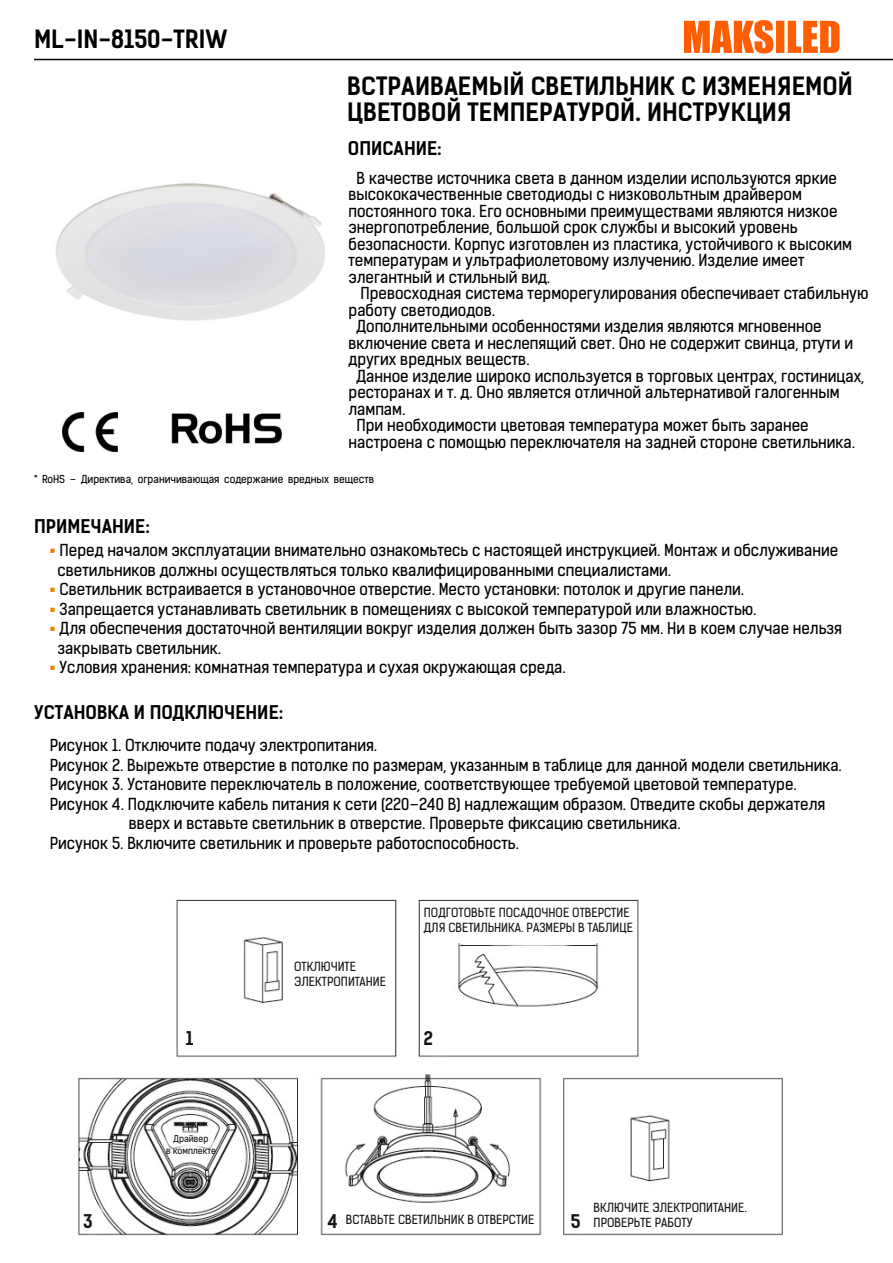
<style>
.page{position:relative;width:893px;height:1263px;background:#fff}
.page>*{position:absolute;margin:0;border:0;box-sizing:border-box;transform-origin:0 0}
.t1{font:24px/25.5px "Kelson Sans Bold RU";color:#000}
.t2{font:18px "Kelson Sans Bold RU";color:#000}
.t3{font:18px "Kelson Sans Bold RU";color:#151616}
.t4{font:15.75px/16.5px "Kelson Sans Regular RU";color:#000}
.t5{font:12px/15.1px "Kelson Sans Regular RU";color:#151616}
.t6{font:10.5px "Kelson Sans Regular RU";color:#000}
.t7{font:9px/11.4px "Kelson Sans Regular RU";color:#151616;text-align:center}
.s1{font-family:"Arial";font-weight:700;color:#f27e00}
</style>
<div class="page">
<img style="left:56px;top:183px;width:269px;height:138px">
<hr style="left:34px;top:59px;width:859px;height:1px;background:#000">
<img style="left:62px;top:412px;width:56px;height:39px">
<img style="left:171px;top:413px;width:111px;height:31px">
<img style="left:79px;top:900px;width:704px;height:335px">
<svg style="left:684px;top:20px;width:155px;height:34px"></svg>
<h1 class="t1" style="left:34px;top:29px;width:195px">ML-IN-8150-TRIW</h1>
<h1 class="t1" style="left:347px;top:76px;width:507px">ВСТРАИВАЕМЫЙ СВЕТИЛЬНИК С ИЗМЕНЯЕМОЙ<br>ЦВЕТОВОЙ ТЕМПЕРАТУРОЙ. ИНСТРУКЦИЯ</h1>
<p class="t2" style="left:348px;top:142px;width:95px">ОПИСАНИЕ:</p>
<p class="t4" style="left:348px;top:172px;width:505px;text-indent:8px">В качестве источника света в данном изделии используются яркие высококачественные светодиоды с низковольтным драйвером постоянного тока. Его основными преимуществами являются низкое энергопотребление, большой срок службы и высокий уровень безопасности. Корпус изготовлен из пластика, устойчивого к высоким температурам и ультрафиолетовому излучению. Изделие имеет элегантный и стильный вид.</p>
<p class="t4" style="left:360px;top:287px;width:509px">Превосходная система терморегулирования обеспечивает стабильную</p>
<p class="t4" style="left:348px;top:304px;width:148px">работу светодиодов.</p>
<p class="t4" style="left:356px;top:320px;width:467px">Дополнительными особенностями изделия являются мгновенное</p>
<p class="t4" style="left:348px;top:337px;width:506px">включение света и неслепящий свет. Оно не содержит свинца, ртути и</p>
<p class="t4" style="left:348px;top:353px;width:182px">других вредных веществ.</p>
<p class="t4" style="left:356px;top:370px;width:509px">Данное изделие широко используется в торговых центрах, гостиницах,</p>
<p class="t4" style="left:348px;top:386px;width:492px">ресторанах и т. д. Оно является отличной альтернативой галогенным</p>
<p class="t4" style="left:348px;top:403px;width:58px">лампам.</p>
<p class="t4" style="left:356px;top:419px;width:453px">При необходимости цветовая температура может быть заранее</p>
<p class="t4" style="left:348px;top:436px;width:508px">настроена с помощью переключателя на задней стороне светильника.</p>
<p class="t6" style="left:34px;top:475px;width:341px">* RoHS – Директива, ограничивающая содержание вредных веществ</p>
<p class="t2" style="left:34px;top:519px;width:117px">ПРИМЕЧАНИЕ:</p>
<p class="t4" style="left:58px;top:543px;width:782px;line-height:19.5px;text-indent:-8px"><span class="s1">▪</span> Перед началом эксплуатации внимательно ознакомьтесь с настоящей инструкцией. Монтаж и обслуживание светильников должны осуществляться только квалифицированными специалистами.</p>
<p class="t4" style="left:50px;top:583px;width:695px"><span class="s1">▪</span> Светильник встраивается в установочное отверстие. Место установки: потолок и другие панели.</p>
<p class="t4" style="left:50px;top:603px;width:708px"><span class="s1">▪</span> Запрещается устанавливать светильник в помещениях с высокой температурой или влажностью.</p>
<p class="t4" style="left:58px;top:621px;width:786px;line-height:19.5px;text-indent:-8px"><span class="s1">▪</span> Для обеспечения достаточной вентиляции вокруг изделия должен быть зазор 75 мм. Ни в коем случае нельзя закрывать светильник.</p>
<p class="t4" style="left:50px;top:661px;width:517px"><span class="s1">▪</span> Условия хранения: комнатная температура и сухая окружающая среда.</p>
<p class="t2" style="left:34px;top:705px;width:251px">УСТАНОВКА И ПОДКЛЮЧЕНИЕ:</p>
<p class="t4" style="left:50px;top:739px;width:329px">Рисунок 1. Отключите подачу электропитания.</p>
<p class="t4" style="left:50px;top:758px;width:793px">Рисунок 2. Вырежьте отверстие в потолке по размерам, указанным в таблице для данной модели светильника.</p>
<p class="t4" style="left:50px;top:778px;width:748px">Рисунок 3. Установите переключатель в положение, соответствующее требуемой цветовой температуре.</p>
<p class="t4" style="left:50px;top:797px;width:777px">Рисунок 4. Подключите кабель питания к сети (220–240 В) надлежащим образом. Отведите скобы держателя</p>
<p class="t4" style="left:129px;top:817px;width:553px">вверх и вставьте светильник в отверстие. Проверьте фиксацию светильника.</p>
<p class="t4" style="left:50px;top:836px;width:470px">Рисунок 5. Включите светильник и проверьте работоспособность.</p>
<p class="t5" style="left:294px;top:961px;width:93px">ОТКЛЮЧИТЕ<br>ЭЛЕКТРОПИТАНИЕ</p>
<p class="t5" style="left:424px;top:907px;width:211px">ПОДГОТОВЬТЕ ПОСАДОЧНОЕ ОТВЕРСТИЕ<br>ДЛЯ СВЕТИЛЬНИКА. РАЗМЕРЫ В ТАБЛИЦЕ</p>
<p class="t3" style="left:186px;top:1032px;width:9px">1</p>
<p class="t3" style="left:423px;top:1032px;width:11px">2</p>
<p class="t7" style="left:166px;top:1134px;width:51px">Драйвер<br>в комплекте</p>
<p class="t3" style="left:83px;top:1214px;width:11px">3</p>
<p class="t3" style="left:328px;top:1214px;width:12px">4</p>
<p class="t3" style="left:570px;top:1214px;width:11px">5</p>
<p class="t5" style="left:346px;top:1214px;width:190px">ВСТАВЬТЕ СВЕТИЛЬНИК В ОТВЕРСТИЕ</p>
<p class="t5" style="left:593px;top:1201px;width:155px">ВКЛЮЧИТЕ ЭЛЕКТРОПИТАНИЕ.<br>ПРОВЕРЬТЕ РАБОТУ</p>
</div>
